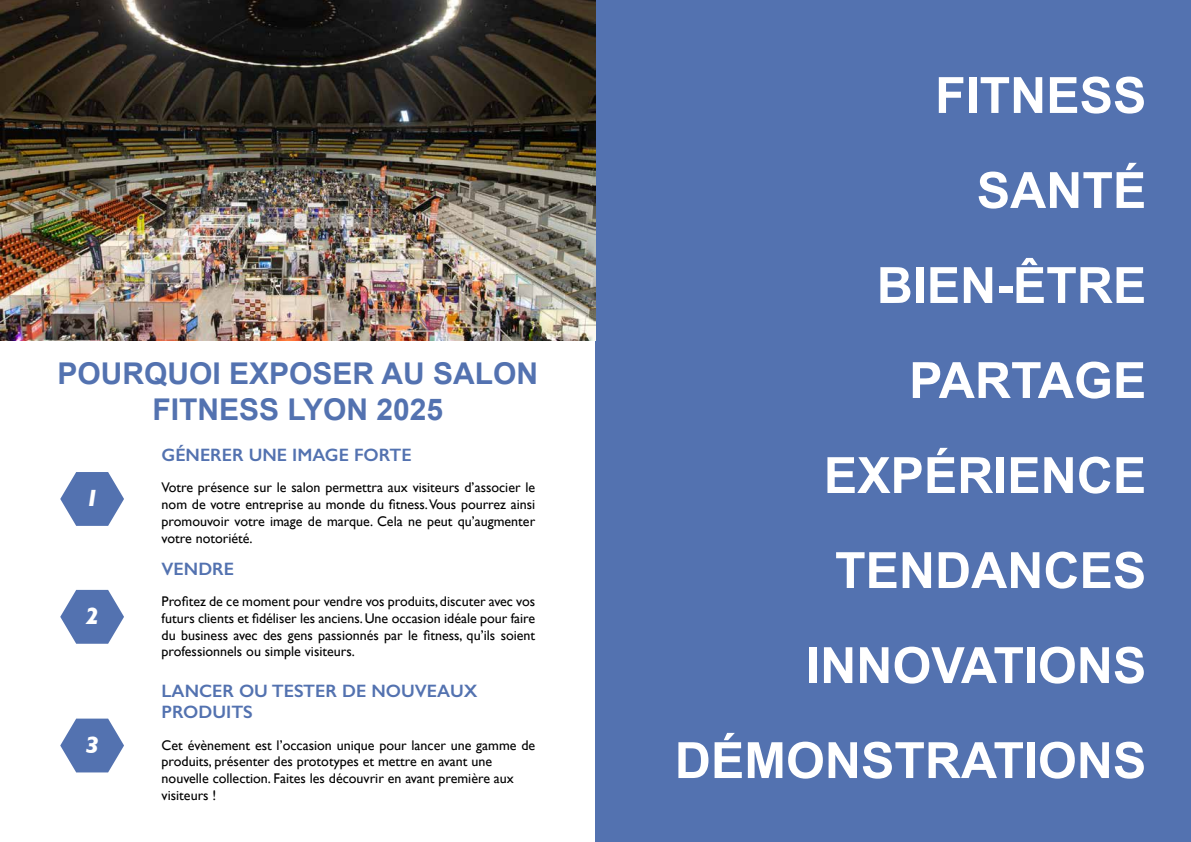
<style>
.page{position:relative;width:1191px;height:842px;background:#fff}
.page>*{position:absolute;margin:0;border:0;box-sizing:border-box;transform-origin:0 0}
.t1{font:700 50px/95px "Arial";color:#fff;text-align:right}
.t2{font:700 30px/36px "Arial";color:#5372b0;text-align:center}
.t3{font:italic 700 24px "Gill Sans";color:#fff}
.t4{font:600 18px/21.6px "Gill Sans";color:#5372b0}
.t5{font:14px/16.8px "Gill Sans";color:#000;text-align:justify}
</style>
<div class="page">
<div style="left:595px;top:0;width:596px;height:842px;background:#5372b0"></div>
<img style="left:0;top:0;width:595px;height:340px">
<svg style="left:60px;top:472px;width:64px;height:54px"></svg>
<svg style="left:60px;top:590px;width:64px;height:54px"></svg>
<svg style="left:60px;top:719px;width:64px;height:53px"></svg>
<h2 class="t2" style="left:57px;top:356px;width:482px">POURQUOI EXPOSER AU SALON<br>FITNESS LYON 2025</h2>
<p class="t4" style="left:162px;top:444px;width:252px">GÉNERER UNE IMAGE FORTE</p>
<p class="t5" style="left:162px;top:479px;width:375px">Votre présence sur le salon permettra aux visiteurs d’associer le nom de votre entreprise au monde du fitness. Vous pourrez ainsi promouvoir votre image de marque. Cela ne peut qu’augmenter votre notoriété.</p>
<p class="t4" style="left:162px;top:558px;width:74px">VENDRE</p>
<p class="t5" style="left:162px;top:593px;width:375px">Profitez de ce moment pour vendre vos produits, discuter avec vos futurs clients et fidéliser les anciens. Une occasion idéale pour faire du business avec des gens passionnés par le fitness, qu’ils soient professionnels ou simple visiteurs.</p>
<p class="t4" style="left:162px;top:680px;width:317px">LANCER OU TESTER DE NOUVEAUX<br>PRODUITS</p>
<p class="t5" style="left:162px;top:736px;width:375px;text-align:left">Cet évènement est l’occasion unique pour lancer une gamme de produits, présenter des prototypes et mettre en avant une nouvelle collection. Faites les découvrir en avant première aux visiteurs !</p>
<h3 class="t3" style="left:85px;top:484px;width:15px">1</h3>
<h3 class="t3" style="left:85px;top:602px;width:15px">2</h3>
<h3 class="t3" style="left:85px;top:731px;width:15px">3</h3>
<h1 class="t1" style="left:675px;top:50px;width:473px">FITNESS<br>SANTÉ<br>BIEN-ÊTRE<br>PARTAGE<br>EXPÉRIENCE<br>TENDANCES<br>INNOVATIONS<br>DÉMONSTRATIONS</h1>
</div>
